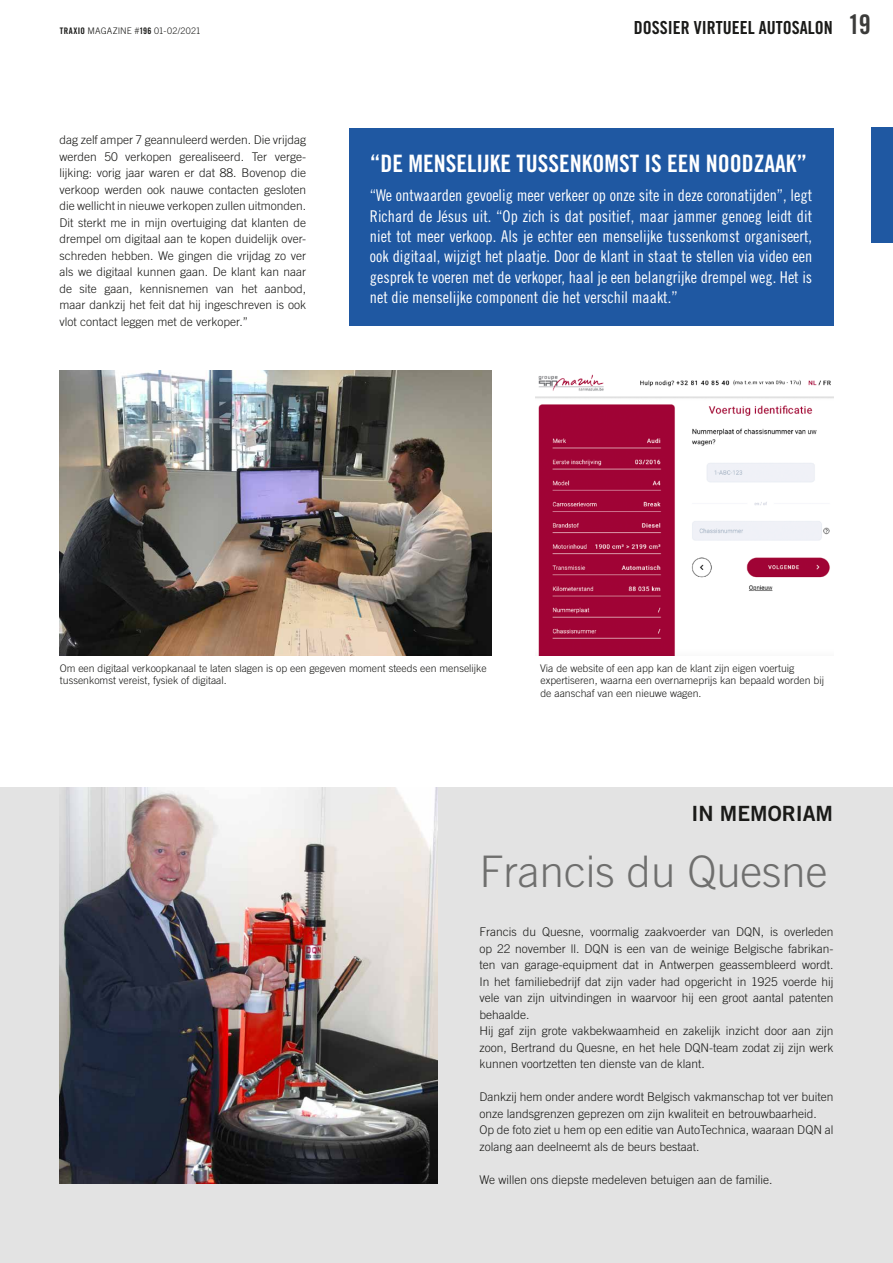
<style>
.page{position:relative;width:893px;height:1263px;background:#fff}
.page>*{position:absolute;margin:0;border:0;box-sizing:border-box;transform-origin:0 0}
.t1{font:300 43.5px "Trade Gothic LT Std";color:#6f6f6e}
.t2{font:24px "Trade Gothic LT Std Bd Cn 20";color:#fff}
.t3{font:21px "Trade Gothic LT Std Bd 2";color:#1a1a18}
.t4{font:18px "Trade Gothic LT Std Bd Cn 20";color:#1a1a18}
.t5{font:16.2px/20.4px "Trade Gothic LT Std Cn 18";color:#fff;text-align:justify}
.t6{font:300 12px/16.5px "Trade Gothic LT Std";color:#1a1a18}
.t7{font:300 10.5px/12.8px "Trade Gothic LT Std";color:#1a1a18}
.t8{font:300 9px "Trade Gothic LT Std";letter-spacing:.01em;color:#1a1a18}
.s1{font-family:"Trade Gothic LT Std Bd Cn 20";font-weight:400}
.s2{font-size:27px;color:#3b3b3a}
</style>
<div class="page">
<div style="left:0;top:788px;width:893px;height:475px;background:#e3e3e3"></div>
<img style="left:536px;top:374px;width:297px;height:282px">
<div style="left:349px;top:128px;width:484px;height:198px;background:#1f58a2"></div>
<img style="left:60px;top:370px;width:432px;height:286px">
<img style="left:60px;top:788px;width:378px;height:396px">
<div style="left:872px;top:128px;width:21px;height:115px;background:#1f58a2"></div>
<p class="t8" style="left:60px;top:25px;width:143px"><span class="s1">TRAXIO</span> MAGAZINE #<span class="s1">196</span> 01-02/2021</p>
<p class="t6" style="left:60px;top:131px;width:248px;text-align:justify">dag zelf amper 7 geannuleerd werden. Die vrijdag werden 50 verkopen gerealiseerd. Ter verge&shy;lijking: vorig jaar waren er dat 88. Bovenop die verkoop werden ook nauwe contacten gesloten die wellicht in nieuwe verkopen zullen uitmonden.<br>Dit sterkt me in mijn overtuiging dat klanten de drempel om digitaal aan te kopen duidelijk over&shy;schreden hebben. We gingen die vrijdag zo ver als we digitaal kunnen gaan. De klant kan naar de site gaan, kennisnemen van het aanbod, maar dankzij het feit dat hij ingeschreven is ook vlot contact leggen met de verkoper.”</p>
<h3 class="t4" style="left:634px;top:17px;width:238px">DOSSIER VIRTUEEL AUTOSALON <span class="s2">19</span></h3>
<h2 class="t2" style="left:370px;top:149px;width:439px">“DE MENSELIJKE TUSSENKOMST IS EEN NOODZAAK”</h2>
<p class="t5" style="left:370px;top:185px;width:444px">“We ontwaarden gevoelig meer verkeer op onze site in deze coronatijden”, legt Richard de Jésus uit. “Op zich is dat positief, maar jammer genoeg leidt dit niet tot meer verkoop. Als je echter een menselijke tussenkomst organiseert, ook digitaal, wijzigt het plaatje. Door de klant in staat te stellen via video een gesprek te voeren met de verkoper, haal je een belangrijke drempel weg. Het is net die menselijke component die het verschil maakt.”</p>
<p class="t7" style="left:60px;top:661px;width:429px">Om een digitaal verkoopkanaal te laten slagen is op een gegeven moment steeds een menselijke tussenkomst vereist, fysiek of digitaal.</p>
<p class="t7" style="left:540px;top:661px;width:285px">Via de website of een app kan de klant zijn eigen voertuig expertiseren, waarna een overnameprijs kan bepaald worden bij de aanschaf van een nieuwe wagen.</p>
<h3 class="t3" style="left:691px;top:800px;width:143px">IN MEMORIAM</h3>
<h1 class="t1" style="left:479px;top:845px;width:350px">Francis du Quesne</h1>
<p class="t6" style="left:479px;top:923px;width:356px">Francis du Quesne, voormalig zaakvoerder van DQN, is overleden op 22 november ll. DQN is een van de weinige Belgische fabrikan&shy;ten van garage-equipment dat in Antwerpen geassembleerd wordt.<br>In het familiebedrijf dat zijn vader had opgericht in 1925 voerde hij vele van zijn uitvindingen in waarvoor hij een groot aantal patenten behaalde.<br>Hij gaf zijn grote vakbekwaamheid en zakelijk inzicht door aan zijn zoon, Bertrand du Quesne, en het hele DQN-team zodat zij zijn werk kunnen voortzetten ten dienste van de klant.</p>
<p class="t6" style="left:479px;top:1088px;width:356px">Dankzij hem onder andere wordt Belgisch vakmanschap tot ver buiten onze landsgrenzen geprezen om zijn kwaliteit en betrouwbaarheid.<br>Op de foto ziet u hem op een editie van AutoTechnica, waaraan DQN al zolang aan deelneemt als de beurs bestaat.</p>
<p class="t6" style="left:479px;top:1171px;width:295px">We willen ons diepste medeleven betuigen aan de familie.</p>
</div>
